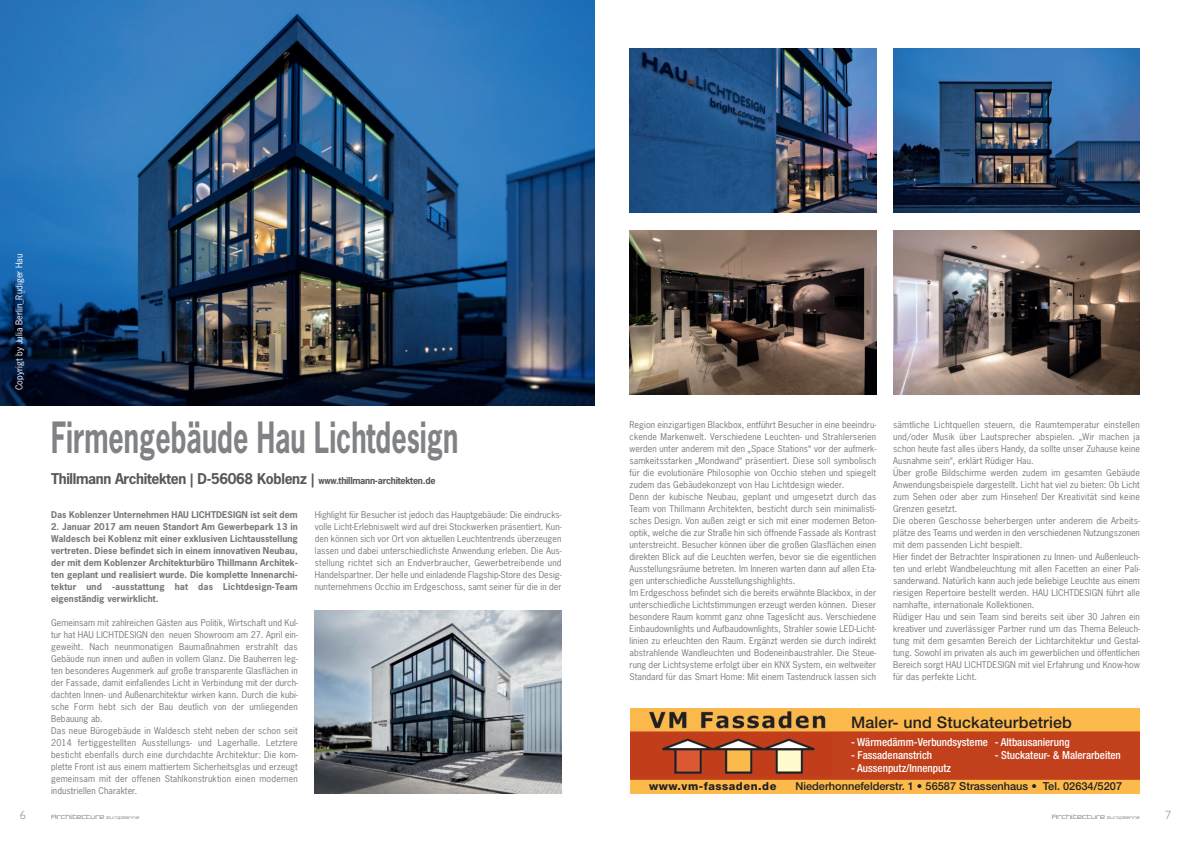
<style>
.page{position:relative;width:1191px;height:842px;background:#fff}
.page>*{position:absolute;margin:0;border:0;box-sizing:border-box;transform-origin:0 0}
.t1{font:700 40.5px "News Gothic LT";color:#808285;scale:.67 1}
.t2{font:500 16px "Helvetica Neue LT Std";letter-spacing:.01em;color:#231f20}
.t3{font:700 14px "News Gothic LT";letter-spacing:-.025em;color:#57585a}
.t4{font:300 12px "Gill Sans Std";color:#808285}
.t5{font:500 condensed 11px "Helvetica Neue LT Std";color:#fff}
.t6{font:500 11px "Helvetica Neue LT Std";color:#231f20}
.t7{font:800 11px "Helvetica Neue LT Std";letter-spacing:.05em;color:#231f20}
.t8{font:8.8px/12px "News Gothic LT";letter-spacing:.01em;color:#76787b}
.t9{font:700 8.8px/12px "News Gothic LT";letter-spacing:.005em;color:#76787b;text-align:justify}
.t10{font:8.8px "News Gothic LT";letter-spacing:.01em;color:#fff}
.t11{font:6px "Design System C 500 R";color:#808285}
.s1{font-family:"Noteworthy";font-weight:300}
.s2{font-size:9px}
.s3{font-size:4px}
</style>
<div class="page">
<img style="left:629px;top:48px;width:247px;height:165px">
<img style="left:893px;top:48px;width:247px;height:165px">
<img style="left:629px;top:230px;width:247px;height:164px">
<img style="left:893px;top:230px;width:247px;height:164px">
<img style="left:0;top:0;width:594px;height:405px">
<img style="left:630px;top:709px;width:510px;height:85px">
<img style="left:315px;top:610px;width:246px;height:184px">
<p class="t10" style="left:13px;top:390px;width:138px;rotate:-90deg">Copyrigt by Julia Berlin_Rud<span class="s1">̈</span> iger Hau</p>
<h1 class="t1" style="left:51px;top:410px;width:609px">Firmengebäude Hau Lichtdesign</h1>
<h3 class="t3" style="left:51px;top:469px;width:386px">Thillmann Architekten | D-56068 Koblenz | <span class="s2">www.thillmann-architekten.de</span></h3>
<p class="t9" style="left:51px;top:508px;width:248px">Das Koblenzer Unternehmen HAU LICHTDESIGN ist seit dem</p>
<p class="t9" style="left:51px;top:520px;width:248px">2. Januar 2017 am neuen Standort Am Gewerbepark 13 in Waldesch bei Koblenz mit einer exklusiven Lichtausstellung vertreten. Diese befindet sich in einem innovativen Neubau, der mit dem Koblenzer Architekturbüro Thillmann Architek&shy;ten geplant und realisiert wurde. Die komplette Innenarchi&shy;tektur und -ausstattung hat das Lichtdesign-Team eigenständig verwirklicht.</p>
<p class="t8" style="left:51px;top:616px;width:248px">Gemeinsam mit zahlreichen Gästen aus Politik, Wirtschaft und Kul&shy;tur hat HAU LICHTDESIGN den neuen Showroom am 27. April ein&shy;geweiht. Nach neunmonatigen Baumaßnahmen erstrahlt das Gebäude nun innen und außen in vollem Glanz. Die Bauherren leg&shy;ten besonderes Augenmerk auf große transparente Glasflächen in der Fassade, damit einfallendes Licht in Verbindung mit der durch&shy;dachten Innen- und Außenarchitektur wirken kann. Durch die kubi&shy;sche Form hebt sich der Bau deutlich von der umliegenden Bebauung ab.<br>Das neue Bürogebäude in Waldesch steht neben der schon seit 2014 fertiggestellten Ausstellungs- und Lagerhalle. Letztere besticht ebenfalls durch eine durchdachte Architektur: Die kom&shy;plette Front ist aus einem mattiertem Sicherheitsglas und erzeugt gemeinsam mit der offenen Stahlkonstruktion einen modernen industriellen Charakter.</p>
<p class="t8" style="left:315px;top:508px;width:248px;text-align:justify">Highlight für Besucher ist jedoch das Hauptgebäude: Die eindrucks&shy;volle Licht-Erlebniswelt wird auf drei Stockwerken präsentiert. Kun&shy;den können sich vor Ort von aktuellen Leuchtentrends überzeugen lassen und dabei unterschiedlichste Anwendung erleben. Die Aus&shy;stellung richtet sich an Endverbraucher, Gewerbetreibende und Handelspartner. Der helle und einladende Flagship-Store des Desig&shy;nunternehmens Occhio im Erdgeschoss, samt seiner für die in der</p>
<h3 class="t4" style="left:20px;top:810px;width:7px">6</h3>
<p class="t11" style="left:51px;top:813px;width:90px">Architecture <span class="s3">Européenne</span></p>
<p class="t8" style="left:629px;top:418px;width:248px">Region einzigartigen Blackbox, entführt Besucher in eine beeindru&shy;ckende Markenwelt. Verschiedene Leuchten- und Strahlerserien werden unter anderem mit den „Space Stations“ vor der aufmerk&shy;samkeitsstarken „Mondwand“ präsentiert. Diese soll symbolisch für die evolutionäre Philosophie von Occhio stehen und spiegelt zudem das Gebäudekonzept von Hau Lichtdesign wieder.<br>Denn der kubische Neubau, geplant und umgesetzt durch das Team von Thillmann Architekten, besticht durch sein minimalisti&shy;sches Design. Von außen zeigt er sich mit einer modernen Beton&shy;optik, welche die zur Straße hin sich öffnende Fassade als Kontrast unterstreicht. Besucher können über die großen Glasflächen einen direkten Blick auf die Leuchten werfen, bevor sie die eigentlichen Ausstellungsräume betreten. Im Inneren warten dann auf allen Eta&shy;gen unterschiedliche Ausstellungshighlights.<br>Im Erdgeschoss befindet sich die bereits erwähnte Blackbox, in der unterschiedliche Lichtstimmungen erzeugt werden können. Dieser besondere Raum kommt ganz ohne Tageslicht aus. Verschiedene Einbaudownlights und Aufbaudownlights, Strahler sowie LED-Licht&shy;linien zu erleuchten den Raum. Ergänzt werden sie durch indirekt abstrahlende Wandleuchten und Bodeneinbaustrahler. Die Steue&shy;rung der Lichtsysteme erfolgt über ein KNX System, ein weltweiter Standard für das Smart Home: Mit einem Tastendruck lassen sich</p>
<p class="t8" style="left:893px;top:418px;width:248px">sämtliche Lichtquellen steuern, die Raumtemperatur einstellen und/oder Musik über Lautsprecher abspielen. „Wir machen ja schon heute fast alles übers Handy, da sollte unser Zuhause keine Ausnahme sein“, erklärt Rüdiger Hau.<br>Über große Bildschirme werden zudem im gesamten Gebäude Anwendungsbeispiele dargestellt. Licht hat viel zu bieten: Ob Licht zum Sehen oder aber zum Hinsehen! Der Kreativität sind keine Grenzen gesetzt.<br>Die oberen Geschosse beherbergen unter anderem die Arbeits&shy;plätze des Teams und werden in den verschiedenen Nutzungszonen mit dem passenden Licht bespielt.<br>Hier findet der Betrachter Inspirationen zu Innen- und Außenleuch&shy;ten und erlebt Wandbeleuchtung mit allen Facetten an einer Pali&shy;sanderwand. Natürlich kann auch jede beliebige Leuchte aus einem riesigen Repertoire bestellt werden. HAU LICHTDESIGN führt alle namhafte, internationale Kollektionen.<br>Rüdiger Hau und sein Team sind bereits seit über 30 Jahren ein kreativer und zuverlässiger Partner rund um das Thema Beleuch&shy;tung mit dem gesamten Bereich der Lichtarchitektur und Gestal&shy;tung. Sowohl im privaten als auch im gewerblichen und öffentlichen Bereich sorgt HAU LICHTDESIGN mit viel Erfahrung und Know-how für das perfekte Licht.</p>
<h2 class="t2" style="left:851px;top:717px;width:222px">Maler- und Stuckateurbetrieb</h2>
<p class="t5" style="left:851px;top:738px;width:138px">- Wärmedämm-Verbundsysteme</p>
<p class="t5" style="left:851px;top:751px;width:82px">- Fassadenanstrich</p>
<p class="t5" style="left:851px;top:764px;width:101px">- Aussenputz/Innenputz</p>
<p class="t5" style="left:994px;top:738px;width:76px">- Altbausanierung</p>
<p class="t5" style="left:994px;top:751px;width:128px">- Stuckateur- &amp; Malerarbeiten</p>
<p class="t7" style="left:649px;top:782px;width:129px">www.vm-fassaden.de</p>
<p class="t6" style="left:795px;top:782px;width:328px">Niederhonnefelderstr. 1 • 56587 Strassenhaus • Tel. 02634/5207</p>
<p class="t11" style="left:1051px;top:813px;width:90px">Architecture <span class="s3">Européenne</span></p>
<h3 class="t4" style="left:1165px;top:810px;width:7px">7</h3>
</div>
